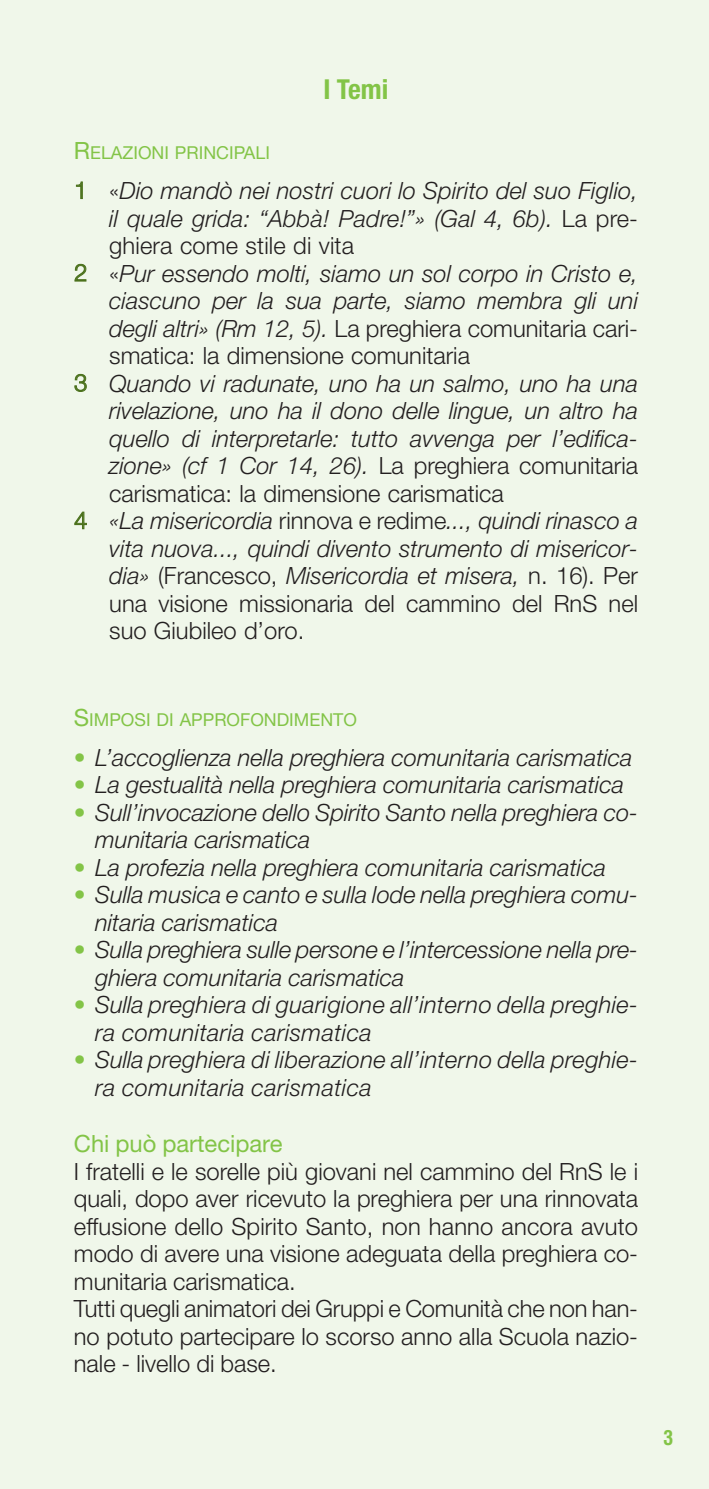
<style>
.page{position:relative;width:709px;height:1489px;background:#fff}
.page>*{position:absolute;margin:0;border:0;box-sizing:border-box;transform-origin:0 0}
.t1{font:700 condensed 27.5px "Helvetica Neue";color:#83c447}
.t2{font:italic 300 23.75px/27.5px "Helvetica Neue";color:#231f20}
.t3{font:300 23.75px/27.5px "Helvetica Neue";color:#231f20}
.t4{font:23.75px "Helvetica Neue";color:#83c447}
.t5{font:700 condensed 20px "Helvetica";color:#83c447}
.t6{font:17.75px "Helvetica Neue";color:#83c447}
.s1{font-size:23.75px}
.s2{font-style:normal;color:#4b711c}
.s3{font-style:normal}
.s4{font-style:italic}
.s5{color:#83c447}
</style>
<div class="page">
<div style="left:0;top:0;width:709px;height:1488px;background:#f0f7ea"></div>
<p class="t1" style="left:323px;top:73px;width:66px">I Temi</p>
<p class="t6" style="left:74px;top:142px;width:198px"><span class="s1">R</span>ELAZIONI PRINCIPALI</p>
<p class="t2" style="left:74px;top:177px;width:565px"><span class="s2">1</span> <span class="s3">«</span>Dio mandò nei nostri cuori lo Spirito del suo Figlio,</p>
<p class="t2" style="left:109px;top:204px;width:530px">il quale grida: “Abbà! Padre!”» (Gal 4, 6b). <span class="s3">La pre-</span></p>
<p class="t3" style="left:109px;top:231px;width:246px">ghiera come stile di vita</p>
<p class="t2" style="left:74px;top:259px;width:565px"><span class="s2">2</span> <span class="s3">«</span>Pur essendo molti, siamo un sol corpo in Cristo e,</p>
<p class="t2" style="left:109px;top:287px;width:530px">ciascuno per la sua parte, siamo membra gli uni</p>
<p class="t3" style="left:109px;top:314px;width:530px"><span class="s4">degli altri» (Rm 12, 5).</span> La preghiera comunitaria cari-</p>
<p class="t3" style="left:109px;top:341px;width:362px">smatica: la dimensione comunitaria</p>
<p class="t2" style="left:74px;top:369px;width:565px"><span class="s2">3</span> Quando vi radunate, uno ha un salmo, uno ha una</p>
<p class="t2" style="left:109px;top:397px;width:530px">rivelazione, uno ha il dono delle lingue, un altro ha</p>
<p class="t2" style="left:109px;top:424px;width:530px">quello di interpretarle: tutto avvenga per l’edifica-</p>
<p class="t3" style="left:109px;top:451px;width:530px"><span class="s4">zione» (cf 1 Cor 14, 26).</span> La preghiera comunitaria</p>
<p class="t3" style="left:109px;top:479px;width:396px">carismatica: la dimensione carismatica</p>
<p class="t2" style="left:74px;top:507px;width:565px"><span class="s2">4</span> «La misericordia <span class="s3">rinnova e redime</span>..., quindi rinasco a</p>
<p class="t2" style="left:109px;top:534px;width:530px">vita nuova..., quindi divento strumento di misericor-</p>
<p class="t2" style="left:109px;top:562px;width:530px">dia» <span class="s3">(Francesco,</span> Misericordia et misera, <span class="s3">n. 16). Per</span></p>
<p class="t3" style="left:109px;top:589px;width:530px">una visione missionaria del cammino del RnS nel</p>
<p class="t3" style="left:109px;top:616px;width:196px">suo Giubileo d’oro.</p>
<p class="t6" style="left:74px;top:708px;width:284px"><span class="s1">S</span>IMPOSI DI APPROFONDIMENTO</p>
<p class="t2" style="left:74px;top:743px;width:560px"><span class="s5">•</span> L’accoglienza nella preghiera comunitaria carismatica</p>
<p class="t2" style="left:74px;top:770px;width:551px"><span class="s5">•</span> La gestualità nella preghiera comunitaria carismatica</p>
<p class="t2" style="left:95px;top:798px;width:544px;text-indent:-21px"><span class="s5">•</span> Sull’invocazione dello Spirito Santo nella preghiera co&shy;munitaria carismatica</p>
<p class="t2" style="left:74px;top:853px;width:533px"><span class="s5">•</span> La profezia nella preghiera comunitaria carismatica</p>
<p class="t2" style="left:95px;top:880px;width:544px;text-indent:-21px"><span class="s5">•</span> Sulla musica e canto e sulla lode nella preghiera comu&shy;nitaria carismatica</p>
<p class="t2" style="left:95px;top:935px;width:544px;text-indent:-21px"><span class="s5">•</span> Sulla preghiera sulle persone e l’intercessione nella pre&shy;ghiera comunitaria carismatica</p>
<p class="t2" style="left:95px;top:990px;width:544px;text-indent:-21px"><span class="s5">•</span> Sulla preghiera di guarigione all’interno della preghie&shy;ra comunitaria carismatica</p>
<p class="t2" style="left:95px;top:1045px;width:544px;text-indent:-21px"><span class="s5">•</span> Sulla preghiera di liberazione all’interno della preghie&shy;ra comunitaria carismatica</p>
<p class="t4" style="left:74px;top:1129px;width:210px">Chi può partecipare</p>
<p class="t3" style="left:74px;top:1156px;width:565px">I fratelli e le sorelle più giovani nel cammino del RnS le i quali, dopo aver ricevuto la preghiera per una rinnovata effusione dello Spirito Santo, non hanno ancora avuto modo di avere una visione adeguata della preghiera co&shy;munitaria carismatica.<br>Tutti quegli animatori dei Gruppi e Comunità che non han&shy;no potuto partecipare lo scorso anno alla Scuola nazio&shy;nale - livello di base.</p>
<p class="t5" style="left:663px;top:1426px;width:11px">3</p>
</div>
